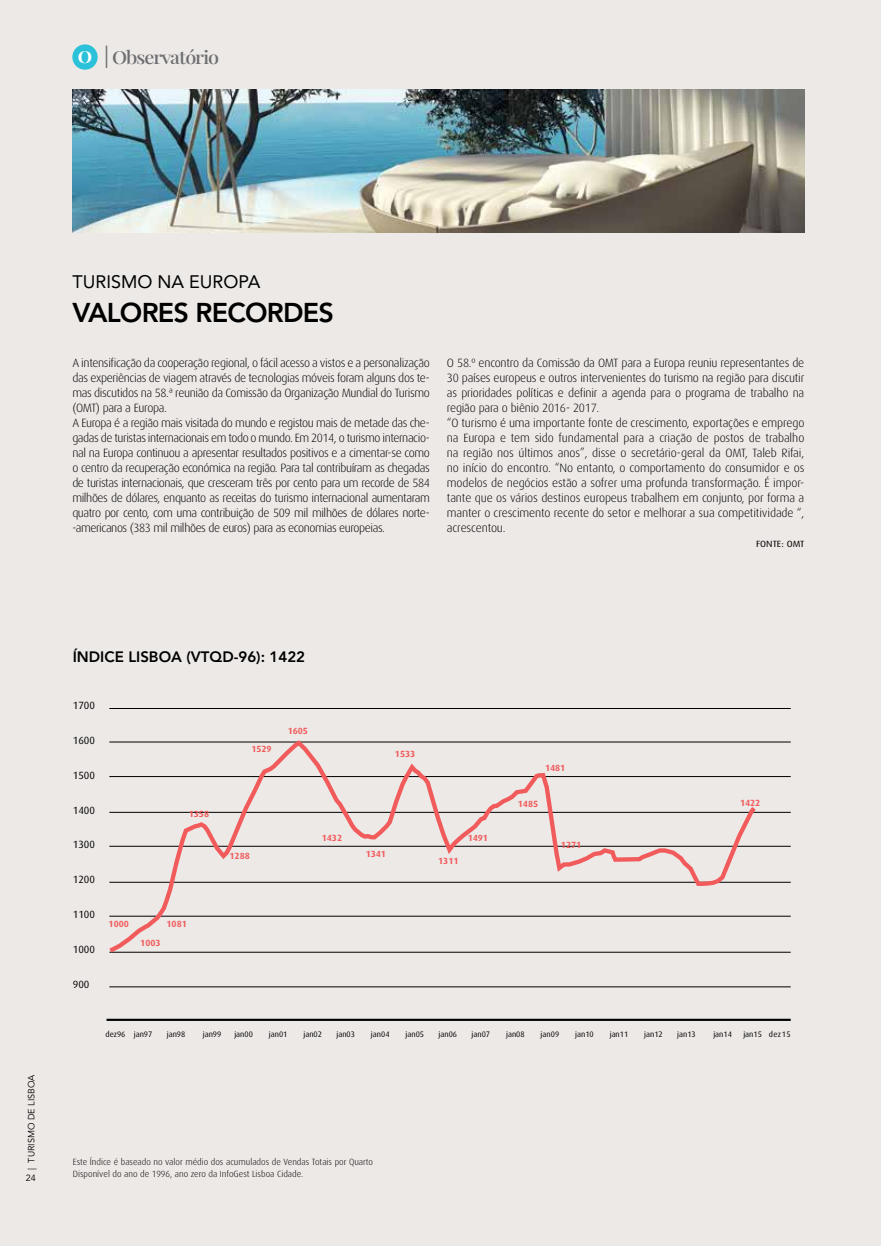
<style>
.page{position:relative;width:881px;height:1246px;background:#fff}
.page>*{position:absolute;margin:0;border:0;box-sizing:border-box;transform-origin:0 0}
.t1{font:800 27px "Avenir LT Std";letter-spacing:-.03em;color:#000}
.t2{font:18px "Avenir LT Std";color:#000}
.t3{font:600 18px "Playfair Display";letter-spacing:-.05em;color:#6d6e71;scale:1.1 1}
.t4{font:800 15px "Avenir LT Std";color:#000}
.t5{font:300 12px/15px "Dax";letter-spacing:-.03em;color:#000}
.t6{font:300 12px/15px "Dax";letter-spacing:-.01em;color:#000}
.t7{font:10.5px "Dax";color:#000}
.t8{font:300 9px/12px "Dax";color:#000}
.t9{font:700 9px "Dax";color:#f15b5b}
.t10{font:9px "Avenir LT Std";color:#000}
.t11{font:9px "Dax";letter-spacing:-.005em;color:#000;scale:1.1 1}
.t12{font:7.95px "Dax";color:#000}
.t13{font:7.95px "Dax";letter-spacing:.025em;color:#000}
.s1{font-weight:700;font-size:16.5px;color:#fff}
.s2{font-size:21px}
</style>
<div class="page">
<div style="left:0;top:0;width:880px;height:1246px;background:#ede9e7"></div>
<div style="left:72px;top:44px;width:26px;height:26px;background:#2ac1d9;border-radius:50%"></div>
<img style="left:72px;top:89px;width:732px;height:143px">
<hr style="left:106px;top:1019px;width:684px;height:2px;background:#000">
<hr style="left:109px;top:986px;width:681px;height:1px;background:#000">
<hr style="left:109px;top:952px;width:681px;height:1px;background:#000">
<hr style="left:109px;top:916px;width:681px;height:1px;background:#000">
<hr style="left:109px;top:882px;width:681px;height:1px;background:#000">
<hr style="left:109px;top:846px;width:681px;height:1px;background:#000">
<hr style="left:109px;top:812px;width:681px;height:1px;background:#000">
<hr style="left:109px;top:776px;width:681px;height:1px;background:#000">
<hr style="left:109px;top:742px;width:681px;height:1px;background:#000">
<hr style="left:109px;top:708px;width:681px;height:1px;background:#000">
<svg style="left:109px;top:740px;width:650px;height:213px"></svg>
<h2 class="t3" style="left:78px;top:45px;width:130px"><span class="s1">O</span> <span class="s2">|</span> Observatório</h2>
<h2 class="t2" style="left:72px;top:271px;width:190px">TURISMO NA EUROPA</h2>
<h1 class="t1" style="left:72px;top:297px;width:263px">VALORES RECORDES</h1>
<p class="t5" style="left:72px;top:355px;width:359px">A intensificação da cooperação regional, o fácil acesso a vistos e a personalização das experiências de viagem através de tecnologias móveis foram alguns dos te&shy;mas discutidos na 58.ª reunião da Comissão da Organização Mundial do Turismo (OMT) para a Europa.<br>A Europa é a região mais visitada do mundo e registou mais de metade das che&shy;gadas de turistas internacionais em todo o mundo. Em 2014, o turismo internacio&shy;nal na Europa continuou a apresentar resultados positivos e a cimentar-se como o centro da recuperação económica na região. Para tal contribuíram as chegadas de turistas internacionais, que cresceram três por cento para um recorde de 584 milhões de dólares, enquanto as receitas do turismo internacional aumentaram quatro por cento, com uma contribuição de 509 mil milhões de dólares norte--americanos (383 mil milhões de euros) para as economias europeias.</p>
<p class="t6" style="left:446px;top:355px;width:359px">O 58.º encontro da Comissão da OMT para a Europa reuniu representantes de 30 países europeus e outros intervenientes do turismo na região para discutir as prioridades políticas e definir a agenda para o programa de trabalho na região para o biênio 2016- 2017.<br>“O turismo é uma importante fonte de crescimento, exportações e emprego na Europa e tem sido fundamental para a criação de postos de trabalho na região nos últimos anos”, disse o secretário-geral da OMT, Taleb Rifai, no início do encontro. “No entanto, o comportamento do consumidor e os modelos de negócios estão a sofrer uma profunda transformação. É impor&shy;tante que os vários destinos europeus trabalhem em conjunto, por forma a manter o crescimento recente do setor e melhorar a sua competitividade “, acrescentou.</p>
<p class="t11" style="left:755px;top:538px;width:45px">FONTE: OMT</p>
<p class="t10" style="left:26px;top:1169px;width:96px;rotate:-90deg">| TURISMO DE LISBOA</p>
<p class="t10" style="left:26px;top:1173px;width:12px">24</p>
<p class="t4" style="left:73px;top:648px;width:234px">ÍNDICE LISBOA (VTQD-96): 1422</p>
<p class="t7" style="left:73px;top:700px;width:24px">1700</p>
<p class="t7" style="left:73px;top:734px;width:24px">1600</p>
<p class="t7" style="left:73px;top:769px;width:24px">1500</p>
<p class="t7" style="left:73px;top:804px;width:24px">1400</p>
<p class="t7" style="left:73px;top:839px;width:24px">1300</p>
<p class="t7" style="left:73px;top:874px;width:24px">1200</p>
<p class="t7" style="left:73px;top:908px;width:24px">1100</p>
<p class="t7" style="left:73px;top:943px;width:24px">1000</p>
<p class="t7" style="left:73px;top:978px;width:18px">900</p>
<p class="t9" style="left:189px;top:808px;width:22px">1358</p>
<p class="t9" style="left:109px;top:919px;width:22px">1000</p>
<p class="t9" style="left:166px;top:919px;width:22px">1081</p>
<p class="t9" style="left:140px;top:938px;width:22px">1003</p>
<p class="t9" style="left:251px;top:744px;width:22px">1529</p>
<p class="t9" style="left:287px;top:726px;width:22px">1605</p>
<p class="t9" style="left:229px;top:851px;width:22px">1288</p>
<p class="t9" style="left:321px;top:833px;width:22px">1432</p>
<p class="t9" style="left:395px;top:749px;width:22px">1533</p>
<p class="t9" style="left:365px;top:848px;width:22px">1341</p>
<p class="t9" style="left:438px;top:856px;width:22px">1311</p>
<p class="t9" style="left:467px;top:833px;width:22px">1491</p>
<p class="t9" style="left:545px;top:762px;width:22px">1481</p>
<p class="t9" style="left:517px;top:798px;width:22px">1485</p>
<p class="t9" style="left:560px;top:840px;width:22px">1271</p>
<p class="t9" style="left:739px;top:798px;width:22px">1422</p>
<p class="t12" style="left:105px;top:1030px;width:48px">dez96 jan97</p>
<p class="t12" style="left:167px;top:1030px;width:20px">jan98</p>
<p class="t12" style="left:203px;top:1030px;width:20px">jan99</p>
<p class="t12" style="left:234px;top:1030px;width:20px">jan00</p>
<p class="t12" style="left:269px;top:1030px;width:20px">jan01</p>
<p class="t12" style="left:303px;top:1030px;width:20px">jan02</p>
<p class="t12" style="left:336px;top:1030px;width:20px">jan03</p>
<p class="t12" style="left:371px;top:1030px;width:20px">jan04</p>
<p class="t12" style="left:405px;top:1030px;width:20px">jan05</p>
<p class="t12" style="left:438px;top:1030px;width:20px">jan06</p>
<p class="t12" style="left:471px;top:1030px;width:20px">jan07</p>
<p class="t12" style="left:506px;top:1030px;width:20px">jan08</p>
<p class="t12" style="left:540px;top:1030px;width:20px">jan09</p>
<p class="t12" style="left:575px;top:1030px;width:20px">jan10</p>
<p class="t12" style="left:609px;top:1030px;width:20px">jan11</p>
<p class="t12" style="left:644px;top:1030px;width:20px">jan12</p>
<p class="t12" style="left:677px;top:1030px;width:20px">jan13</p>
<p class="t12" style="left:713px;top:1030px;width:20px">jan14</p>
<p class="t13" style="left:743px;top:1030px;width:49px">jan15 dez15</p>
<p class="t8" style="left:73px;top:1156px;width:302px">Este Índice é baseado no valor médio dos acumulados de Vendas Totais por Quarto<br>Disponível do ano de 1996, ano zero da InfoGest Lisboa Cidade.</p>
</div>
